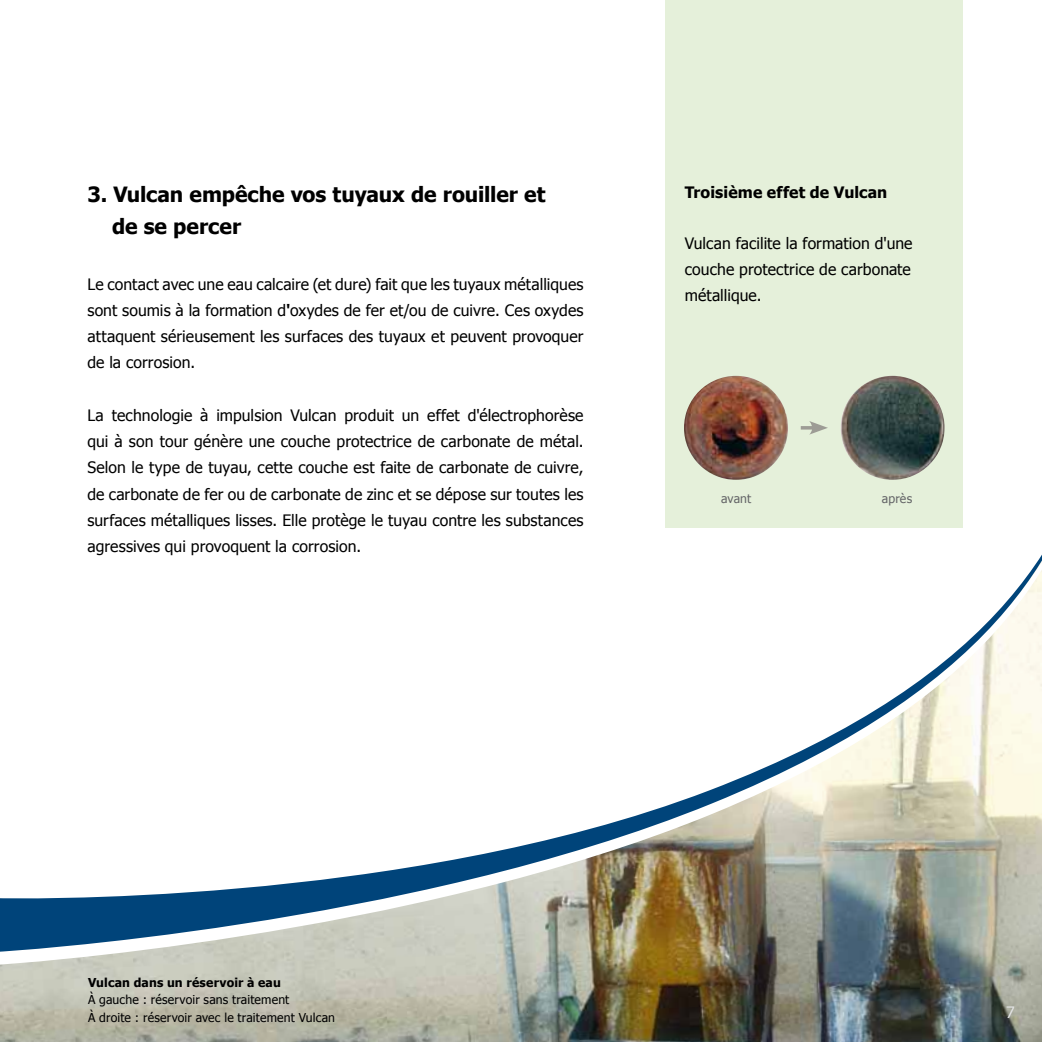
<style>
.page{position:relative;width:1042px;height:1042px;background:#fff}
.page>*{position:absolute;margin:0;border:0;box-sizing:border-box;transform-origin:0 0}
.t1{font:700 21px/31.5px "Tahoma";letter-spacing:-.005em;color:#000}
.t2{font:15.75px/26.2px "Tahoma";letter-spacing:.005em;color:#000;text-align:justify}
.t3{font:700 15.75px "Tahoma";letter-spacing:.01em;color:#000}
.t4{font:15.75px "Tahoma";color:#e3e4e4}
.t5{font:12.25px/17.5px "Tahoma";letter-spacing:.01em;color:#000}
.t6{font:700 12.25px "Tahoma";letter-spacing:.015em;color:#000}
.t7{font:12.25px "Tahoma";letter-spacing:.01em;color:#646567}
.s1{font-weight:700}
</style>
<div class="page">
<img style="left:0;top:964px;width:1042px;height:78px">
<img style="left:0;top:951px;width:1042px;height:13px">
<svg style="left:0;top:554px;width:1042px;height:397px"></svg>
<div style="left:665px;top:0;width:298px;height:528px;background:#e5f0da"></div>
<hr style="left:801px;top:426px;width:15px;height:3px;background:#9d9c95">
<svg style="left:809px;top:421px;width:19px;height:14px"></svg>
<img style="left:840px;top:376px;width:104px;height:104px;border-radius:52px">
<img style="left:684px;top:376px;width:104px;height:104px;border-radius:52px">
<h1 class="t1" style="left:112px;top:177px;width:435px;text-indent:-25px">3. Vulcan empêche vos tuyaux de rouiller et de se percer</h1>
<p class="t2" style="left:87px;top:270px;width:498px">Le contact avec une eau calcaire (et dure) fait que les tuyaux métalliques sont soumis à la formation d<span class="s1">'</span>oxydes de fer et/ou de cuivre. Ces oxydes attaquent sérieusement les surfaces des tuyaux et peuvent provoquer de la corrosion.</p>
<p class="t2" style="left:87px;top:401px;width:498px">La technologie à impulsion Vulcan produit un effet d'électrophorèse qui à son tour génère une couche protectrice de carbonate de métal.<br>Selon le type de tuyau, cette couche est faite de carbonate de cuivre, de carbonate de fer ou de carbonate de zinc et se dépose sur toutes les surfaces métalliques lisses. Elle protège le tuyau contre les substances agressives qui provoquent la corrosion.</p>
<p class="t3" style="left:685px;top:181px;width:204px">Troisième effet de Vulcan</p>
<p class="t2" style="left:685px;top:229px;width:229px">Vulcan facilite la formation d'une couche protectrice de carbonate métallique.</p>
<p class="t7" style="left:721px;top:490px;width:32px">avant</p>
<p class="t7" style="left:882px;top:490px;width:32px">après</p>
<p class="t6" style="left:88px;top:974px;width:194px">Vulcan dans un réservoir à eau</p>
<p class="t5" style="left:88px;top:990px;width:248px">À gauche : réservoir sans traitement<br>À droite : réservoir avec le traitement Vulcan</p>
<p class="t4" style="left:1006px;top:1001px;width:10px">7</p>
</div>
